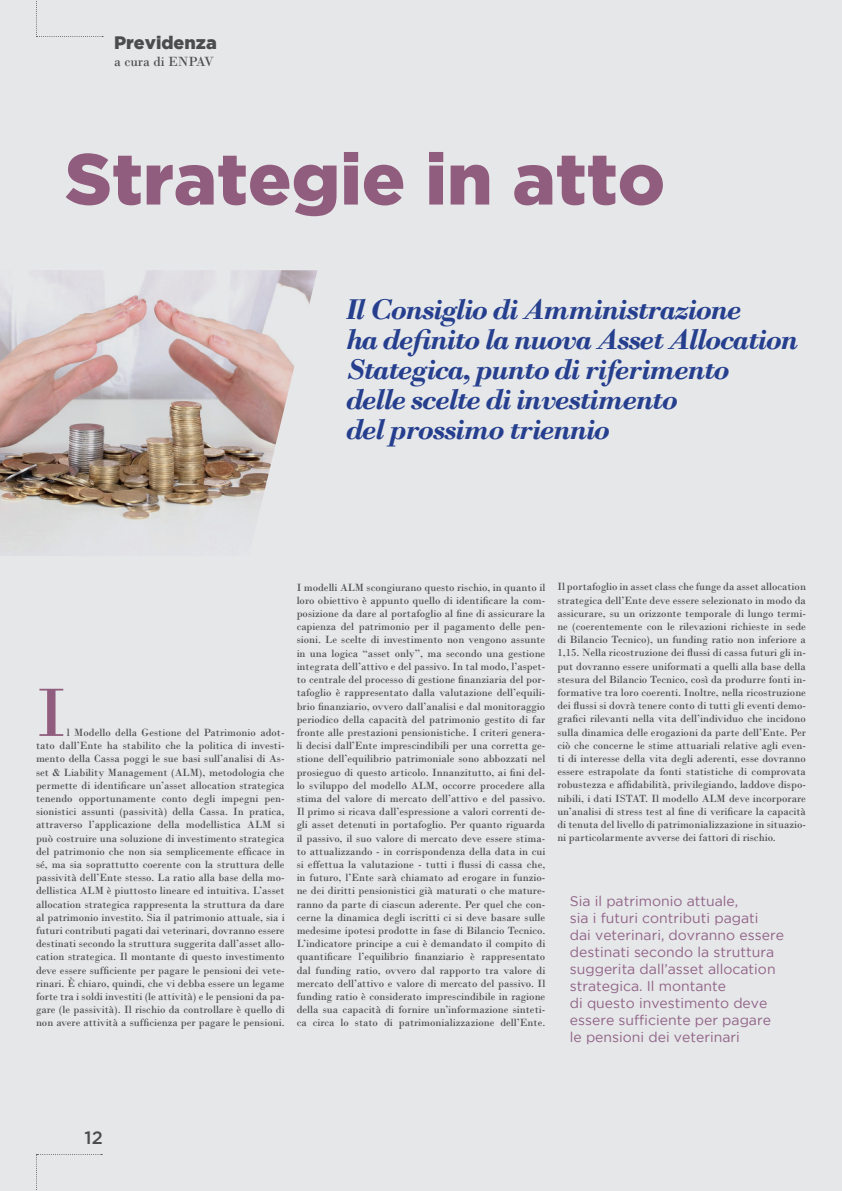
<style>
.page{position:relative;width:842px;height:1191px;background:#e6e7e9}
.page>*{position:absolute;margin:0;border:0;box-sizing:border-box;transform-origin:0 0}
.t1{font:900 72px "Gotham";color:#915d7f}
.t2{font:72px "Bodoni";color:#915d7f}
.t3{font:italic 700 30px/30px "Bodoni";letter-spacing:-.05em;color:#253f8e}
.t4{font:900 18px "Gotham";color:#4b4c4d}
.t5{font:500 18px "Gotham";color:#4b4c4d}
.t6{font:14px/17px "Gotham";color:#906387}
.t7{font:14px "Bodoni";color:#4b4c4d}
.t8{font:11px/13.2px "Bodoni";color:#4b4c4d;text-align:justify}
</style>
<div class="page">
<img style="left:0;top:270px;width:317px;height:284px">
<svg style="left:36px;top:0;width:67px;height:37px"></svg>
<svg style="left:36px;top:1154px;width:66px;height:36px"></svg>
<h3 class="t4" style="left:114px;top:32px;width:104px">Previdenza</h3>
<p class="t7" style="left:114px;top:53px;width:101px">a cura di ENPAV</p>
<h1 class="t1" style="left:65px;top:137px;width:601px">Strategie in atto</h1>
<h2 class="t3" style="left:346px;top:294px;width:454px">Il Consiglio di Amministrazione<br>ha definito la nuova Asset Allocation<br>Stategica, punto di riferimento<br>delle scelte di investimento<br>del prossimo triennio</h2>
<h1 class="t2" style="left:36px;top:670px;width:32px">I</h1>
<p class="t8" style="left:36px;top:726px;width:250px;text-indent:31px">l Modello della Gestione del Patrimonio adot&shy;tato dall’Ente ha stabilito che la politica di investi&shy;mento della Cassa poggi le sue basi sull’analisi di As&shy;set &amp; Liability Management (ALM), metodologia che permette di identificare un’asset allocation strategica tenendo opportunamente conto degli impegni pen&shy;sionistici assunti (passività) della Cassa. In pratica, attraverso l’applicazione della modellistica ALM si può costruire una soluzione di investimento strategica del patrimonio che non sia semplicemente efficace in sé, ma sia soprattutto coerente con la struttura delle passività dell’Ente stesso. La ratio alla base della mo&shy;dellistica ALM è piuttosto lineare ed intuitiva. L’asset allocation strategica rappresenta la struttura da dare al patrimonio investito. Sia il patrimonio attuale, sia i futuri contributi pagati dai veterinari, dovranno essere destinati secondo la struttura suggerita dall’asset allo&shy;cation strategica. Il montante di questo investimento deve essere sufficiente per pagare le pensioni dei vete&shy;rinari. È chiaro, quindi, che vi debba essere un legame forte tra i soldi investiti (le attività) e le pensioni da pa&shy;gare (le passività). Il rischio da controllare è quello di non avere attività a sufficienza per pagare le pensioni.</p>
<p class="t8" style="left:297px;top:580px;width:250px">I modelli ALM scongiurano questo rischio, in quanto il loro obiettivo è appunto quello di identificare la com&shy;posizione da dare al portafoglio al fine di assicurare la capienza del patrimonio per il pagamento delle pen&shy;sioni. Le scelte di investimento non vengono assunte in una logica “asset only”, ma secondo una gestione integrata dell’attivo e del passivo. In tal modo, l’aspet&shy;to centrale del processo di gestione finanziaria del por&shy;tafoglio è rappresentato dalla valutazione dell’equili&shy;brio finanziario, ovvero dall’analisi e dal monitoraggio periodico della capacità del patrimonio gestito di far fronte alle prestazioni pensionistiche. I criteri genera&shy;li decisi dall’Ente imprescindibili per una corretta ge&shy;stione dell’equilibrio patrimoniale sono abbozzati nel prosieguo di questo articolo. Innanzitutto, ai fini del&shy;lo sviluppo del modello ALM, occorre procedere alla stima del valore di mercato dell’attivo e del passivo.<br>Il primo si ricava dall’espressione a valori correnti de&shy;gli asset detenuti in portafoglio. Per quanto riguarda il passivo, il suo valore di mercato deve essere stima&shy;to attualizzando - in corrispondenza della data in cui si effettua la valutazione - tutti i flussi di cassa che, in futuro, l’Ente sarà chiamato ad erogare in funzio&shy;ne dei diritti pensionistici già maturati o che mature&shy;ranno da parte di ciascun aderente. Per quel che con&shy;cerne la dinamica degli iscritti ci si deve basare sulle medesime ipotesi prodotte in fase di Bilancio Tecnico.<br>L’indicatore principe a cui è demandato il compito di quantificare l’equilibrio finanziario è rappresentato dal funding ratio, ovvero dal rapporto tra valore di mercato dell’attivo e valore di mercato del passivo. Il funding ratio è considerato imprescindibile in ragione della sua capacità di fornire un’informazione sinteti&shy;ca circa lo stato di patrimonializzazione dell’Ente.</p>
<p class="t8" style="left:557px;top:580px;width:250px">Il portafoglio in asset class che funge da asset allocation strategica dell’Ente deve essere selezionato in modo da assicurare, su un orizzonte temporale di lungo termi&shy;ne (coerentemente con le rilevazioni richieste in sede di Bilancio Tecnico), un funding ratio non inferiore a 1,15. Nella ricostruzione dei flussi di cassa futuri gli in&shy;put dovranno essere uniformati a quelli alla base della stesura del Bilancio Tecnico, così da produrre fonti in&shy;formative tra loro coerenti. Inoltre, nella ricostruzione dei flussi si dovrà tenere conto di tutti gli eventi demo&shy;grafici rilevanti nella vita dell’individuo che incidono sulla dinamica delle erogazioni da parte dell’Ente. Per ciò che concerne le stime attuariali relative agli even&shy;ti di interesse della vita degli aderenti, esse dovranno essere estrapolate da fonti statistiche di comprovata robustezza e affidabilità, privilegiando, laddove dispo&shy;nibili, i dati ISTAT. Il modello ALM deve incorporare un’analisi di stress test al fine di verificare la capacità di tenuta del livello di patrimonializzazione in situazio&shy;ni particolarmente avverse dei fattori di rischio.</p>
<p class="t6" style="left:570px;top:892px;width:216px">Sia il patrimonio attuale,<br>sia i futuri contributi pagati<br>dai veterinari, dovranno essere destinati secondo la struttura suggerita dall’asset allocation strategica. Il montante<br>di questo investimento deve essere sufficiente per pagare le pensioni dei veterinari</p>
<h3 class="t5" style="left:85px;top:1127px;width:20px">12</h3>
</div>
